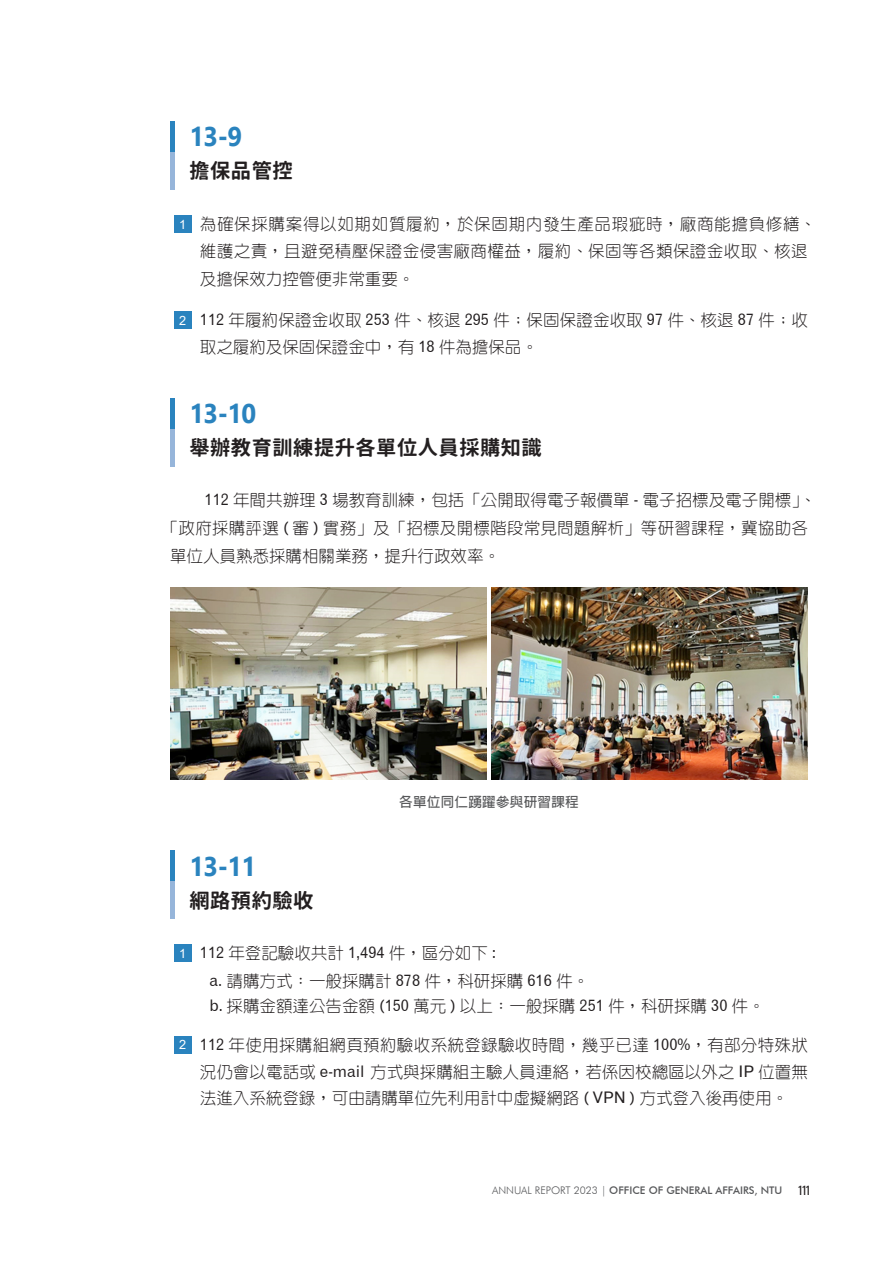
<style>
.page{position:relative;width:893px;height:1263px;background:#fff}
.page>*{position:absolute;margin:0;border:0;box-sizing:border-box;transform-origin:0 0}
.分標_數字_03{font:700 27px "Ebrima";letter-spacing:-.025em;color:#2a83be;scale:.95 1}
.分標_標題_03{font:20.25px "Gen Jyuu Gothic L P Bold";letter-spacing:.025em;color:#231f20}
.內文_12{font:300 16.5px/27.3px "Han Wang Yen";letter-spacing:.005em;color:#231f20}
.內文{font:300 16.5px "Han Wang Yen";color:#231f20}
.內文_12-2{font:300 16.5px/27.6px "Han Wang Yen";letter-spacing:.025em;color:#231f20}
.圖片說明{font:700 13.5px "Adobe Fan Heiti Std";letter-spacing:.025em;color:#57585a}
.t1{font:12.75px "Arial";color:#fff}
.t2{font:500 10.5px "Futura BT";color:#57585a}
.s1{font-family:"Gothic 720 BT Roman B";font-weight:400;font-size:16.05px}
.s2{font-weight:300}
.s3{font-family:"Univers Condensed";font-weight:400;font-size:13.5px;color:#231f20}
</style>
<div class="page">
<div style="left:170px;top:121px;width:5px;height:31px;background:#2a83be"></div>
<div style="left:170px;top:152px;width:5px;height:38px;background:#96b5da"></div>
<div style="left:174px;top:215px;width:17px;height:17px;background:#2a83be"></div>
<div style="left:174px;top:311px;width:17px;height:17px;background:#2a83be"></div>
<div style="left:170px;top:398px;width:5px;height:31px;background:#2a83be"></div>
<div style="left:170px;top:429px;width:5px;height:37px;background:#96b5da"></div>
<div style="left:170px;top:850px;width:5px;height:32px;background:#2a83be"></div>
<div style="left:170px;top:882px;width:5px;height:37px;background:#96b5da"></div>
<div style="left:174px;top:945px;width:17px;height:17px;background:#2a83be"></div>
<div style="left:174px;top:1036px;width:17px;height:17px;background:#2a83be"></div>
<img style="left:170px;top:588px;width:317px;height:191px">
<img style="left:491px;top:588px;width:317px;height:191px">
<p class="分標_數字_03" style="left:189px;top:115px;width:57px">13-9</p>
<p class="分標_標題_03" style="left:189px;top:156px;width:105px">擔保品管控</p>
<p class="t1" style="left:179px;top:215px;width:9px">1</p>
<p class="內文_12-2" style="left:200px;top:210px;width:618px">為確保採購案得以如期如質履約，於保固期內發生產品瑕疵時，廠商能擔負修繕、維護之責，且避免積壓保證金侵害廠商權益，履約、保固等各類保證金收取、核退及擔保效力控管便非常重要。</p>
<p class="t1" style="left:179px;top:311px;width:9px">2</p>
<p class="內文_12" style="left:200px;top:306px;width:610px"><span class="s1">112</span> 年履約保證金收取 <span class="s1">253</span> 件、核退 <span class="s1">295</span> 件；保固保證金收取 <span class="s1">97</span> 件、核退 <span class="s1">87</span> 件；收取之履約及保固保證金中，有 <span class="s1">18</span> 件為擔保品。</p>
<p class="分標_數字_03" style="left:189px;top:392px;width:72px">13-10</p>
<p class="分標_標題_03" style="left:189px;top:433px;width:354px">舉辦教育訓練提升各單位人員採購知識</p>
<p class="內文" style="left:205px;top:492px;width:613px"><span class="s1">112</span> 年間共辦理 <span class="s1">3</span> 場教育訓練，包括「公開取得電子報價單 <span class="s1">-</span> 電子招標及電子開標」、</p>
<p class="內文" style="left:162px;top:520px;width:648px">「政府採購評選 <span class="s1">(</span> 審 <span class="s1">)</span> 實務」及「招標及開標階段常見問題解析」等研習課程，冀協助各</p>
<p class="內文" style="left:170px;top:547px;width:331px">單位人員熟悉採購相關業務，提升行政效率。</p>
<p class="分標_數字_03" style="left:189px;top:845px;width:72px">13-11</p>
<p class="分標_標題_03" style="left:189px;top:885px;width:126px">網路預約驗收</p>
<p class="圖片說明" style="left:399px;top:794px;width:181px">各單位同仁踴躍參與研習課程</p>
<p class="t1" style="left:179px;top:944px;width:9px">1</p>
<p class="內文_12" style="left:200px;top:939px;width:298px"><span class="s1">112</span> 年登記驗收共計 <span class="s1">1,494</span> 件，區分如下 <span class="s1">:</span></p>
<p class="內文_12" style="left:210px;top:967px;width:381px"><span class="s1">a.</span> 請購方式：一般採購計 <span class="s1">878</span> 件，科研採購 <span class="s1">616</span> 件。</p>
<p class="內文_12" style="left:210px;top:992px;width:556px"><span class="s1">b.</span> 採購金額達公告金額 <span class="s1">(150</span> 萬元 <span class="s1">)</span> 以上：一般採購 <span class="s1">251</span> 件，科研採購 <span class="s1">30</span> 件。</p>
<p class="t1" style="left:179px;top:1036px;width:9px">2</p>
<p class="內文_12" style="left:200px;top:1031px;width:610px"><span class="s1">112</span> 年使用採購組網頁預約驗收系統登錄驗收時間，幾乎已達 <span class="s1">100%</span>，有部分特殊狀況仍會以電話或 <span class="s1">e-mail</span> 方式與採購組主驗人員連絡，若係因校總區以外之 <span class="s1">IP</span> 位置無</p>
<p class="內文_12" style="left:200px;top:1084px;width:590px">法進入系統登錄，可由請購單位先利用計中虛擬網路 <span class="s1">( VPN )</span> 方式登入後再使用。</p>
<p class="t2" style="left:492px;top:1184px;width:320px"><span class="s2">ANNUAL REPORT 2023 |</span> OFFICE OF GENERAL AFFAIRS, NTU <span class="s3">111</span></p>
</div>
